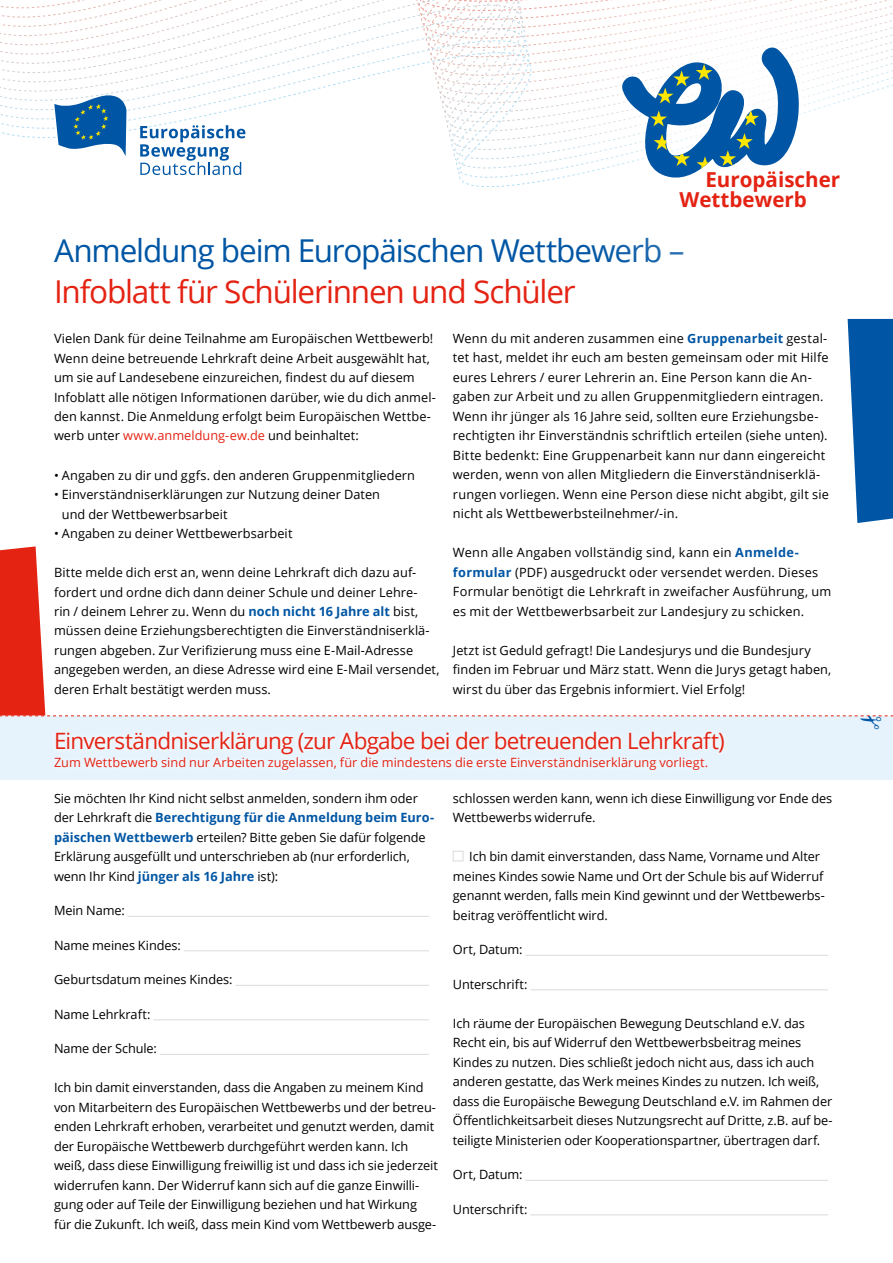
<style>
.page{position:relative;width:893px;height:1263px;background:#fff}
.page>*{position:absolute;margin:0;border:0;box-sizing:border-box;transform-origin:0 0}
.t1{font:31.5px "Open Sans";letter-spacing:-.035em;color:#0056a4}
.t2{font:31.5px "Open Sans";letter-spacing:-.035em;color:#e42313}
.t3{font:22.5px "Open Sans";letter-spacing:-.035em;color:#e42313}
.t4{font:700 20.55px/20.1px "Open Sans";color:#e42313}
.t5{font:12.75px/19.5px "Open Sans";color:#000}
.t6{font:12.75px "Open Sans";letter-spacing:.005em;color:#e42313}
.s1{color:#e42313}
.s2{font-weight:700;color:#0056a4}
</style>
<div class="page">
<div style="left:0;top:716px;width:893px;height:64px;background:#e6f3fd"></div>
<hr style="left:128px;top:916px;width:301px;height:1px;background:#dadada">
<hr style="left:184px;top:950px;width:245px;height:1px;background:#dadada">
<hr style="left:235px;top:985px;width:194px;height:1px;background:#dadada">
<hr style="left:153px;top:1019px;width:276px;height:1px;background:#dadada">
<hr style="left:160px;top:1054px;width:269px;height:1px;background:#dadada">
<hr style="left:525px;top:955px;width:303px;height:1px;background:#dadada">
<hr style="left:530px;top:989px;width:298px;height:1px;background:#dadada">
<hr style="left:525px;top:1180px;width:303px;height:1px;background:#dadada">
<hr style="left:530px;top:1214px;width:298px;height:1px;background:#dadada">
<div style="left:453px;top:851px;width:10px;height:10px;border:1px solid #dadada"></div>
<svg style="left:0;top:0;width:432px;height:176px"></svg>
<svg style="left:502px;top:0;width:391px;height:187px"></svg>
<div style="left:607px;top:33px;width:247px;height:189px;background:#fff"></div>
<svg style="left:618px;top:42px;width:183px;height:136px"></svg>
<svg style="left:140px;top:125px;width:105px;height:50px"></svg>
<svg style="left:54px;top:95px;width:72px;height:62px"></svg>
<svg style="left:848px;top:319px;width:45px;height:204px;background:#1b68ad"></svg>
<svg style="left:0;top:546px;width:893px;height:171px"></svg>
<h3 class="t4" style="left:679px;top:169px;width:162px;text-indent:26px">Europäischer<br>Wettbewerb</h3>
<h1 class="t1" style="left:54px;top:229px;width:632px">Anmeldung beim Europäischen Wettbewerb –</h1>
<h1 class="t2" style="left:54px;top:270px;width:523px">Infoblatt für Schülerinnen und Schüler</h1>
<p class="t5" style="left:54px;top:328px;width:383px">Vielen Dank für deine Teilnahme am Europäischen Wettbewerb!<br>Wenn deine betreuende Lehrkraft deine Arbeit ausgewählt hat, um sie auf Landesebene einzureichen, findest du auf diesem Infoblatt alle nötigen Informationen darüber, wie du dich anmel&shy;den kannst. Die Anmeldung erfolgt beim Europäischen Wettbe&shy;werb unter <span class="s1">www.anmeldung-ew.de</span> und beinhaltet:</p>
<p class="t5" style="left:54px;top:465px;width:363px">• Angaben zu dir und ggfs. den anderen Gruppenmitgliedern</p>
<p class="t5" style="left:62px;top:484px;width:320px;text-indent:-8px">• Einverständniserklärungen zur Nutzung deiner Daten und der Wettbewerbsarbeit</p>
<p class="t5" style="left:54px;top:523px;width:240px">• Angaben zu deiner Wettbewerbsarbeit</p>
<p class="t5" style="left:54px;top:562px;width:387px">Bitte melde dich erst an, wenn deine Lehrkraft dich dazu auf&shy;fordert und ordne dich dann deiner Schule und deiner Lehre-<br>rin / deinem Lehrer zu. Wenn du <span class="s2">noch nicht 16 Jahre alt</span> bist, müssen deine Erziehungsberechtigten die Einverständniserklä&shy;rungen abgeben. Zur Verifizierung muss eine E-Mail-Adresse angegeben werden, an diese Adresse wird eine E-Mail versendet, deren Erhalt bestätigt werden muss.</p>
<p class="t5" style="left:453px;top:328px;width:377px">Wenn du mit anderen zusammen eine <span class="s2">Gruppenarbeit</span> gestal&shy;tet hast, meldet ihr euch am besten gemeinsam oder mit Hilfe eures Lehrers / eurer Lehrerin an. Eine Person kann die An&shy;gaben zur Arbeit und zu allen Gruppenmitgliedern eintragen.<br>Wenn ihr jünger als 16 Jahre seid, sollten eure Erziehungsbe&shy;rechtigten ihr Einverständnis schriftlich erteilen (siehe unten).<br>Bitte bedenkt: Eine Gruppenarbeit kann nur dann eingereicht werden, wenn von allen Mitgliedern die Einverständniserklä&shy;rungen vorliegen. Wenn eine Person diese nicht abgibt, gilt sie nicht als Wettbewerbsteilnehmer/-in.</p>
<p class="t5" style="left:453px;top:543px;width:380px">Wenn alle Angaben vollständig sind, kann ein <span class="s2">Anmelde&shy;formular</span> (PDF) ausgedruckt oder versendet werden. Dieses Formular benötigt die Lehrkraft in zweifacher Ausführung, um es mit der Wettbewerbsarbeit zur Landesjury zu schicken.</p>
<p class="t5" style="left:453px;top:640px;width:380px">Jetzt ist Geduld gefragt! Die Landesjurys und die Bundesjury finden im Februar und März statt. Wenn die Jurys getagt haben, wirst du über das Ergebnis informiert. Viel Erfolg!</p>
<h2 class="t3" style="left:54px;top:725px;width:672px">Einverständniserklärung (zur Abgabe bei der betreuenden Lehrkraft)</h2>
<p class="t6" style="left:54px;top:754px;width:656px">Zum Wettbewerb sind nur Arbeiten zugelassen, für die mindestens die erste Einverständniserklärung vorliegt.</p>
<p class="t5" style="left:54px;top:788px;width:382px">Sie möchten Ihr Kind nicht selbst anmelden, sondern ihm oder der Lehrkraft die <span class="s2">Berechtigung für die Anmeldung beim Euro&shy;päischen Wettbewerb</span> erteilen? Bitte geben Sie dafür folgende Erklärung ausgefüllt und unterschrieben ab (nur erforderlich, wenn Ihr Kind <span class="s2">jünger als 16 Jahre</span> ist):</p>
<p class="t5" style="left:54px;top:901px;width:72px">Mein Name:</p>
<p class="t5" style="left:54px;top:935px;width:128px">Name meines Kindes:</p>
<p class="t5" style="left:54px;top:970px;width:180px">Geburtsdatum meines Kindes:</p>
<p class="t5" style="left:54px;top:1004px;width:98px">Name Lehrkraft:</p>
<p class="t5" style="left:54px;top:1039px;width:104px">Name der Schule:</p>
<p class="t5" style="left:54px;top:1078px;width:385px">Ich bin damit einverstanden, dass die Angaben zu meinem Kind von Mitarbeitern des Europäischen Wettbewerbs und der betreu&shy;enden Lehrkraft erhoben, verarbeitet und genutzt werden, damit der Europäische Wettbewerb durchgeführt werden kann. Ich weiß, dass diese Einwilligung freiwillig ist und dass ich sie jederzeit widerrufen kann. Der Widerruf kann sich auf die ganze Einwilli&shy;gung oder auf Teile der Einwilligung beziehen und hat Wirkung<br>für die Zukunft. Ich weiß, dass mein Kind vom Wettbewerb ausge-</p>
<p class="t5" style="left:453px;top:788px;width:381px">schlossen werden kann, wenn ich diese Einwilligung vor Ende des<br>Wettbewerbs widerrufe.</p>
<p class="t5" style="left:453px;top:847px;width:373px;text-indent:16px">Ich bin damit einverstanden, dass Name, Vorname und Alter meines Kindes sowie Name und Ort der Schule bis auf Widerruf genannt werden, falls mein Kind gewinnt und der Wettbewerbs&shy;beitrag veröffentlicht wird.</p>
<p class="t5" style="left:453px;top:940px;width:71px">Ort, Datum:</p>
<p class="t5" style="left:453px;top:974px;width:76px">Unterschrift:</p>
<p class="t5" style="left:453px;top:1013px;width:381px">Ich räume der Europäischen Bewegung Deutschland e.V. das Recht ein, bis auf Widerruf den Wettbewerbsbeitrag meines Kindes zu nutzen. Dies schließt jedoch nicht aus, dass ich auch anderen gestatte, das Werk meines Kindes zu nutzen. Ich weiß, dass die Europäische Bewegung Deutschland e.V. im Rahmen der Öffentlichkeitsarbeit dieses Nutzungsrecht auf Dritte, z.B. auf be&shy;teiligte Ministerien oder Kooperationspartner, übertragen darf.</p>
<p class="t5" style="left:453px;top:1165px;width:71px">Ort, Datum:</p>
<p class="t5" style="left:453px;top:1199px;width:76px">Unterschrift:</p>
</div>
